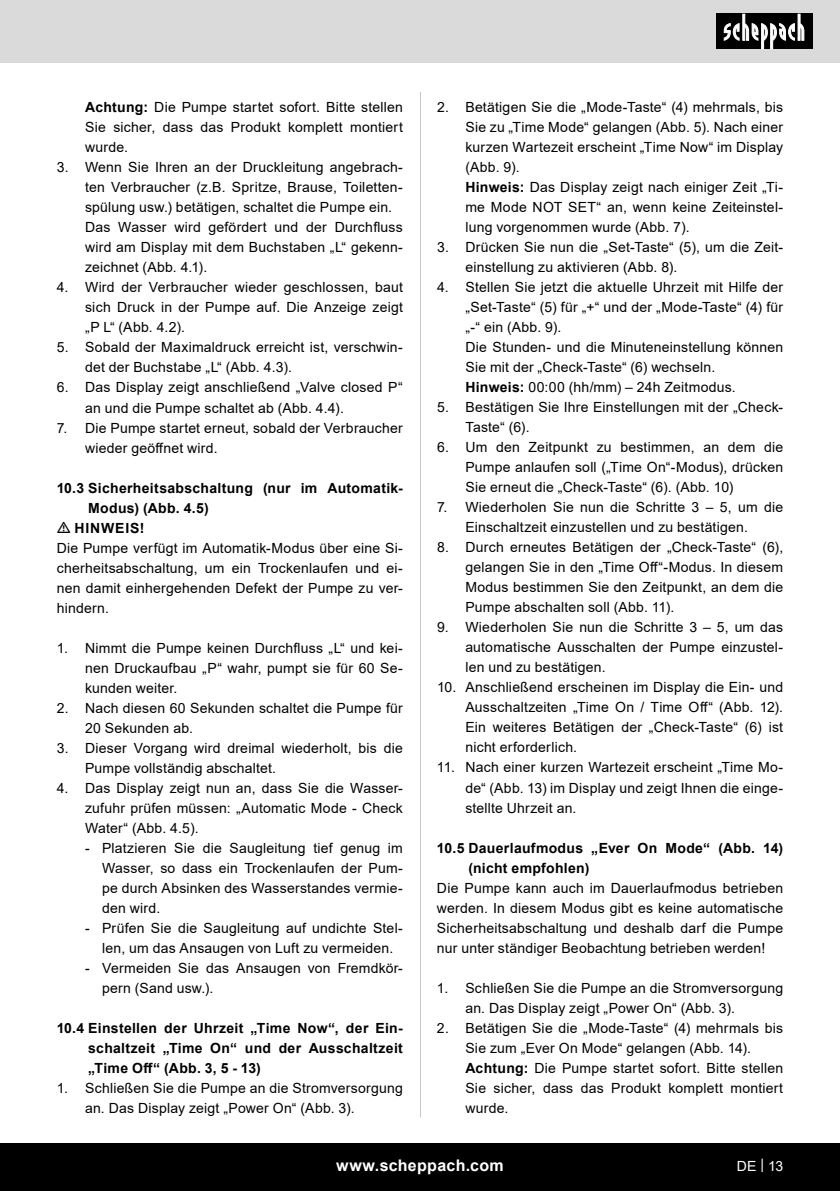
<style>
.page{position:relative;width:840px;height:1191px;background:#fff}
.page>*{position:absolute;margin:0;border:0;box-sizing:border-box;transform-origin:0 0}
.t1{font:700 16px "Arial";letter-spacing:.02em;color:#fff}
.t2{font:14px/20px "Arial";letter-spacing:.015em;color:#000}
.t3{font:700 14px/20px "Arial";letter-spacing:.02em;color:#000}
.t4{font:700 14px "Arial";letter-spacing:.06em;color:#000}
.t5{font:14px "Arial";color:#fff}
.s1{font-weight:700}
</style>
<div class="page">
<div style="left:0;top:0;width:839px;height:63px;background:#dadada"></div>
<div style="left:0;top:1143px;width:839px;height:48px;background:#000"></div>
<div style="left:716px;top:14px;width:96px;height:35px;background:#000"></div>
<svg style="left:723px;top:14px;width:81px;height:35px"></svg>
<hr style="left:420px;top:92px;width:1px;height:1025px;background:#c5c5c5">
<p class="t2" style="left:85px;top:97px;width:319px;text-align:justify"><span class="s1">Achtung:</span> Die Pumpe startet sofort. Bitte stellen Sie sicher, dass das Produkt komplett montiert wurde.</p>
<p class="t2" style="left:85px;top:157px;width:319px;text-indent:-28px">3. Wenn Sie Ihren an der Druckleitung angebrach&shy;ten Verbraucher (z.B. Spritze, Brause, Toiletten&shy;spülung usw.) betätigen, schaltet die Pumpe ein.<br>Das Wasser wird gefördert und der Durchfluss wird am Display mit dem Buchstaben „L“ gekenn&shy;zeichnet (Abb. 4.1).</p>
<p class="t2" style="left:85px;top:277px;width:319px;text-align:justify;text-indent:-28px">4. Wird der Verbraucher wieder geschlossen, baut sich Druck in der Pumpe auf. Die Anzeige zeigt „P L“ (Abb. 4.2).</p>
<p class="t2" style="left:85px;top:337px;width:319px;text-indent:-28px">5. Sobald der Maximaldruck erreicht ist, verschwin&shy;det der Buchstabe „L“ (Abb. 4.3).</p>
<p class="t2" style="left:85px;top:377px;width:319px;text-indent:-28px">6. Das Display zeigt anschließend „Valve closed P“ an und die Pumpe schaltet ab (Abb. 4.4).</p>
<p class="t2" style="left:85px;top:417px;width:319px;text-indent:-28px">7. Die Pumpe startet erneut, sobald der Verbraucher wieder geöffnet wird.</p>
<p class="t3" style="left:57px;top:478px;width:347px">10.3 Sicherheitsabschaltung (nur im Automatik-</p>
<p class="t3" style="left:88px;top:498px;width:122px">Modus) (Abb. 4.5)</p>
<p class="t4" style="left:74px;top:518px;width:71px">HINWEIS!</p>
<p class="t2" style="left:57px;top:537px;width:347px;text-align:justify">Die Pumpe verfügt im Automatik-Modus über eine Si&shy;cherheitsabschaltung, um ein Trockenlaufen und ei&shy;nen damit einhergehenden Defekt der Pumpe zu ver&shy;hindern.</p>
<p class="t2" style="left:85px;top:637px;width:319px;text-align:justify;text-indent:-28px">1. Nimmt die Pumpe keinen Durchfluss „L“ und kei&shy;nen Druckaufbau „P“ wahr, pumpt sie für 60 Se&shy;kunden weiter.</p>
<p class="t2" style="left:85px;top:697px;width:319px;text-indent:-28px">2. Nach diesen 60 Sekunden schaltet die Pumpe für<br>20 Sekunden ab.</p>
<p class="t2" style="left:85px;top:737px;width:319px;text-indent:-28px">3. Dieser Vorgang wird dreimal wiederholt, bis die<br>Pumpe vollständig abschaltet.</p>
<p class="t2" style="left:85px;top:777px;width:319px;text-align:justify;text-indent:-28px">4. Das Display zeigt nun an, dass Sie die Wasser&shy;zufuhr prüfen müssen: „Automatic Mode - Check Water“ (Abb. 4.5).</p>
<p class="t2" style="left:102px;top:837px;width:302px;text-align:justify;text-indent:-17px">- Platzieren Sie die Saugleitung tief genug im Wasser, so dass ein Trockenlaufen der Pum&shy;pe durch Absinken des Wasserstandes vermie&shy;den wird.</p>
<p class="t2" style="left:85px;top:917px;width:319px;text-align:center">- Prüfen Sie die Saugleitung auf undichte Stel&shy;len, um das Ansaugen von Luft zu vermeiden.</p>
<p class="t2" style="left:102px;top:957px;width:302px;text-indent:-17px">- Vermeiden Sie das Ansaugen von Fremdkör&shy;pern (Sand usw.).</p>
<p class="t3" style="left:88px;top:1018px;width:316px;text-align:justify;text-indent:-32px">10.4 Einstellen der Uhrzeit „Time Now“, der Ein&shy;schaltzeit „Time On“ und der Ausschaltzeit „Time Off“ (Abb. 3, 5 - 13)</p>
<p class="t2" style="left:85px;top:1078px;width:319px;text-indent:-28px">1. Schließen Sie die Pumpe an die Stromversorgung an. Das Display zeigt „Power On“ (Abb. 3).</p>
<p class="t2" style="left:465px;top:97px;width:319px;text-indent:-28px">2. Betätigen Sie die „Mode-Taste“ (4) mehrmals, bis Sie zu „Time Mode“ gelangen (Abb. 5). Nach einer kurzen Wartezeit erscheint „Time Now“ im Display (Abb. 9).<br><span class="s1">Hinweis:</span> Das Display zeigt nach einiger Zeit „Ti&shy;me Mode NOT SET“ an, wenn keine Zeiteinstel&shy;lung vorgenommen wurde (Abb. 7).</p>
<p class="t2" style="left:465px;top:237px;width:319px;text-indent:-28px">3. Drücken Sie nun die „Set-Taste“ (5), um die Zeit&shy;einstellung zu aktivieren (Abb. 8).</p>
<p class="t2" style="left:465px;top:277px;width:319px;text-indent:-28px">4. Stellen Sie jetzt die aktuelle Uhrzeit mit Hilfe der „Set-Taste“ (5) für „+“ und der „Mode-Taste“ (4) für „-“ ein (Abb. 9).<br>Die Stunden- und die Minuteneinstellung können Sie mit der „Check-Taste“ (6) wechseln.<br><span class="s1">Hinweis:</span> 00:00 (hh/mm) – 24h Zeitmodus.</p>
<p class="t2" style="left:465px;top:397px;width:319px;text-indent:-28px">5. Bestätigen Sie Ihre Einstellungen mit der „Check-<br>Taste“ (6).</p>
<p class="t2" style="left:465px;top:437px;width:319px;text-align:justify;text-indent:-28px">6. Um den Zeitpunkt zu bestimmen, an dem die Pumpe anlaufen soll („Time On“-Modus), drücken Sie erneut die „Check-Taste“ (6). (Abb. 10)</p>
<p class="t2" style="left:437px;top:497px;width:347px;text-align:center">7. Wiederholen Sie nun die Schritte 3 – 5, um die<br>Einschaltzeit einzustellen und zu bestätigen.</p>
<p class="t2" style="left:465px;top:537px;width:319px;text-align:justify;text-indent:-28px">8. Durch erneutes Betätigen der „Check-Taste“ (6), gelangen Sie in den „Time Off“-Modus. In diesem Modus bestimmen Sie den Zeitpunkt, an dem die Pumpe abschalten soll (Abb. 11).</p>
<p class="t2" style="left:465px;top:617px;width:319px;text-align:justify;text-indent:-28px">9. Wiederholen Sie nun die Schritte 3 – 5, um das automatische Ausschalten der Pumpe einzustel&shy;len und zu bestätigen.</p>
<p class="t2" style="left:465px;top:677px;width:319px;text-align:justify;text-indent:-28px">10. Anschließend erscheinen im Display die Ein- und Ausschaltzeiten „Time On / Time Off“ (Abb. 12).<br>Ein weiteres Betätigen der „Check-Taste“ (6) ist nicht erforderlich.</p>
<p class="t2" style="left:465px;top:757px;width:319px;text-align:justify;text-indent:-28px">11. Nach einer kurzen Wartezeit erscheint „Time Mo&shy;de“ (Abb. 13) im Display und zeigt Ihnen die einge&shy;stellte Uhrzeit an.</p>
<p class="t3" style="left:468px;top:837px;width:316px;text-indent:-31px">10.5 Dauerlaufmodus „Ever On Mode“ (Abb. 14) (nicht empfohlen)</p>
<p class="t2" style="left:437px;top:877px;width:347px;text-align:justify">Die Pumpe kann auch im Dauerlaufmodus betrieben werden. In diesem Modus gibt es keine automatische Sicherheitsabschaltung und deshalb darf die Pumpe nur unter ständiger Beobachtung betrieben werden!</p>
<p class="t2" style="left:465px;top:977px;width:319px;text-indent:-28px">1. Schließen Sie die Pumpe an die Stromversorgung an. Das Display zeigt „Power On“ (Abb. 3).</p>
<p class="t2" style="left:465px;top:1017px;width:319px;text-indent:-28px">2. Betätigen Sie die „Mode-Taste“ (4) mehrmals bis Sie zum „Ever On Mode“ gelangen (Abb. 14).<br><span class="s1">Achtung:</span> Die Pumpe startet sofort. Bitte stellen Sie sicher, dass das Produkt komplett montiert wurde.</p>
<p class="t1" style="left:336px;top:1154px;width:169px">www.scheppach.com</p>
<p class="t5" style="left:736px;top:1156px;width:48px">DE | 13</p>
</div>
